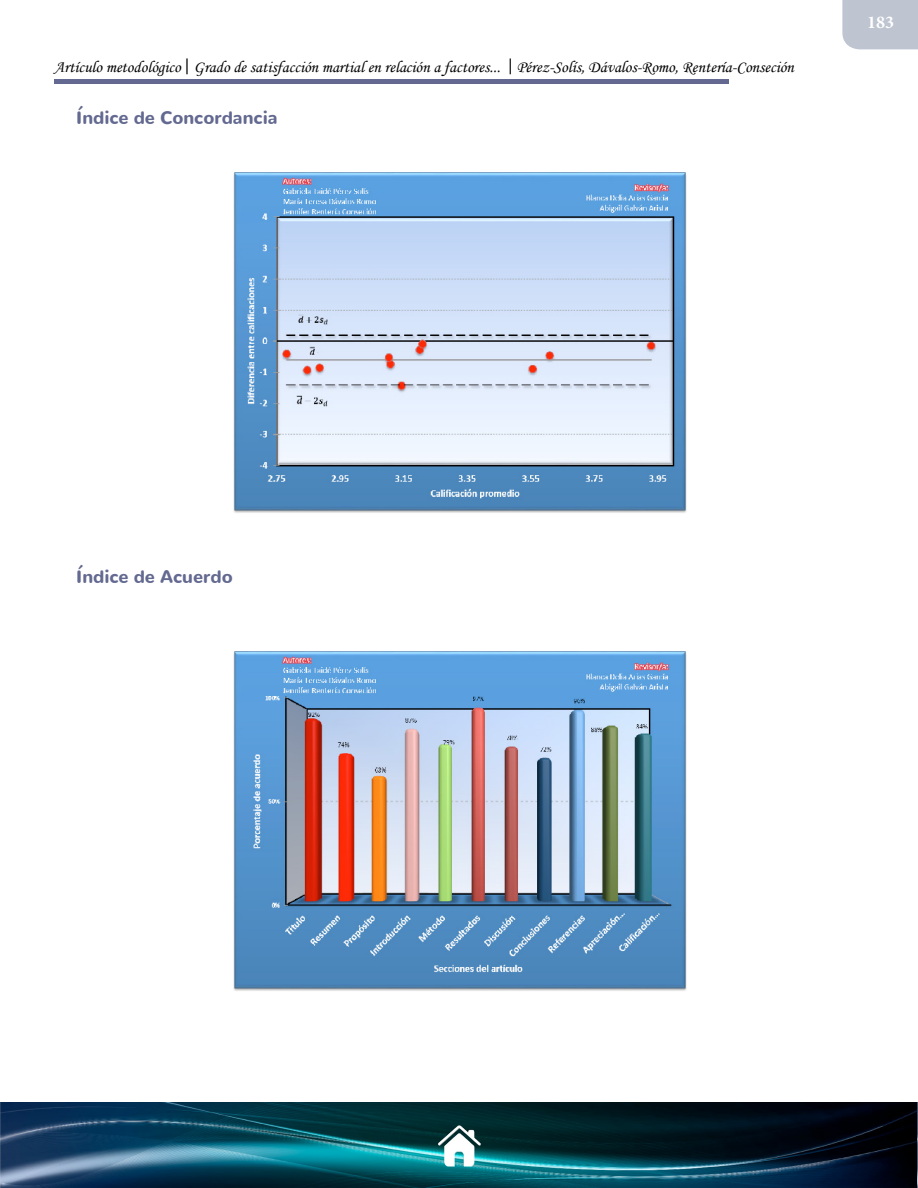
<style>
.page{position:relative;width:918px;height:1188px;background:#fff}
.page>*{position:absolute;margin:0;border:0;box-sizing:border-box;transform-origin:0 0}
.Indice_de_concordanc{font:900 18px "Nunito";color:#636990}
.Indice_de_acuerdo_ro{font:900 18px "Nunito";color:#636990}
.t1{font:700 18px "Minion Pro";color:#fff}
.t2{font:16.5px "Monotype Corsiva";color:#000}
.s1{font-family:"Soberana Sans";font-size:15px}
</style>
<div class="page">
<div style="left:54px;top:79px;width:675px;height:5px;background:#636990"></div>
<div style="left:842px;top:0;width:76px;height:49px;background:#bec4d0"></div>
<img style="left:0;top:1103px;width:918px;height:85px">
<img style="left:438px;top:1124px;width:42px;height:43px">
<img style="left:233px;top:172px;width:454px;height:341px">
<img style="left:233px;top:651px;width:454px;height:340px">
<p class="t2" style="left:54px;top:57px;width:741px">Artículo metodológico <span class="s1">|</span> Grado de satisfacción martial en relación a factores... <span class="s1">|</span> Pérez-Solís, Dávalos-Romo, Rentería-Conseción</p>
<p class="Indice_de_concordanc" style="left:76px;top:100px;width:203px">Índice de Concordancia</p>
<p class="t1" style="left:867px;top:10px;width:28px">183</p>
<p class="Indice_de_acuerdo_ro" style="left:76px;top:560px;width:158px">Índice de Acuerdo</p>
</div>
